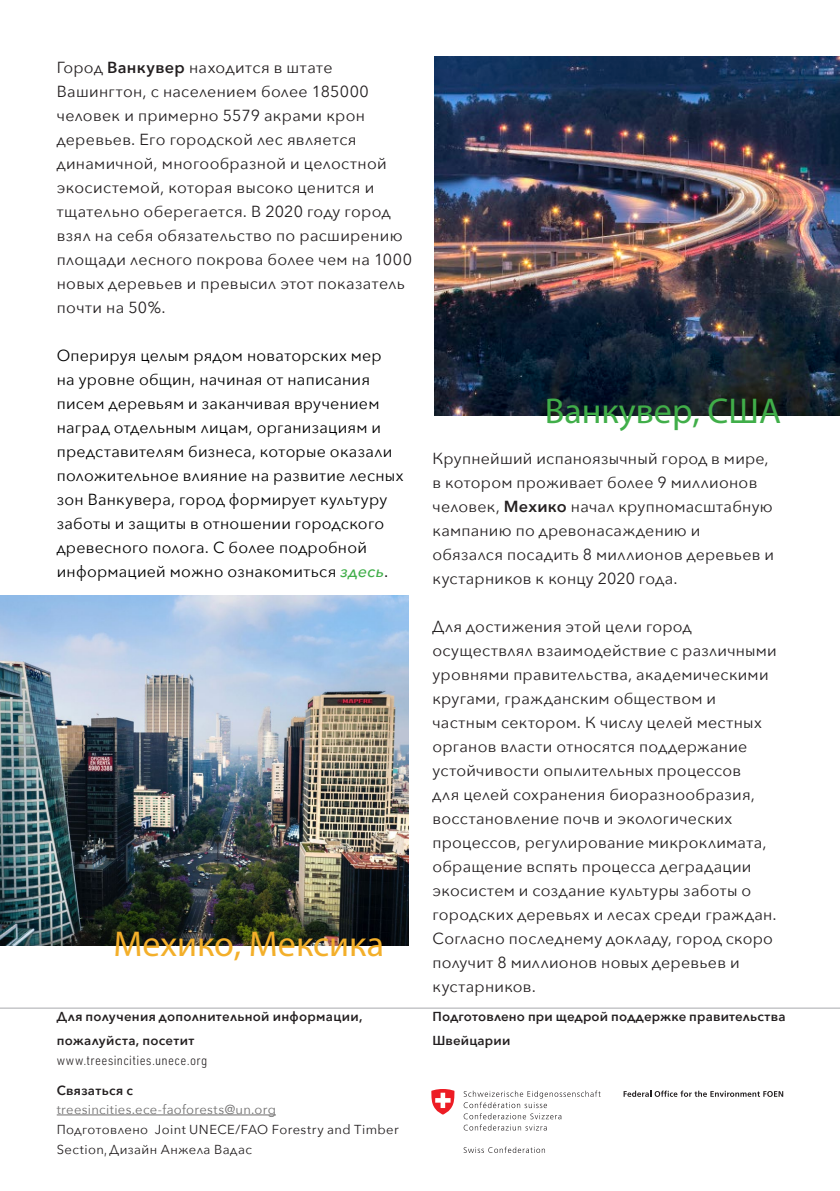
<style>
.page{position:relative;width:840px;height:1191px;background:#fff}
.page>*{position:absolute;margin:0;border:0;box-sizing:border-box;transform-origin:0 0}
.t1{font:36px "Myriad Pro";color:#f3af2a}
.t2{font:36px "Myriad Pro";color:#40ae49}
.t3{font:16px/24px "Avenir Next";letter-spacing:.02em;color:#231f20}
.t4{font:16px/24px "Avenir Next";letter-spacing:.015em;color:#000}
.t5{font:600 13px/24px "Avenir Next";letter-spacing:.02em;color:#231f20}
.t6{font:13px/20px "Avenir Next";letter-spacing:.03em;color:#231f20}
.t7{font:13px "Avenir Next";letter-spacing:.025em;color:#706f6f}
.t8{font:300 13px "URWDIN Semi Cond";letter-spacing:.035em;color:#231f20}
.s1{font-weight:600}
.s2{font-weight:500;font-style:italic;color:#40ae49}
.s3{font-family:"URWDIN Semi Cond";font-weight:300}
</style>
<div class="page">
<img style="left:0;top:595px;width:408px;height:350px">
<img style="left:434px;top:57px;width:405px;height:358px">
<hr style="left:57px;top:1114px;width:219px;height:1px;background:#706f6f">
<hr style="left:0;top:1007px;width:839px;height:1px;background:#a8a9ad">
<svg style="left:623px;top:1090px;width:159px;height:6px"></svg>
<svg style="left:463px;top:1090px;width:137px;height:40px"></svg>
<svg style="left:463px;top:1146px;width:81px;height:7px"></svg>
<svg style="left:431px;top:1089px;width:23px;height:25px"></svg>
<p class="t3" style="left:57px;top:54px;width:356px">Город <span class="s1">Ванкувер</span> находится в штате Вашингтон, с населением более 185000 человек и примерно 5579 акрами крон деревьев. Его городской лес является динамичной, многообразной и целостной экосистемой, которая высоко ценится и тщательно оберегается. В 2020 году город взял на себя обязательство по расширению площади лесного покрова более чем на 1000 новых деревьев и превысил этот показатель почти на 50%.</p>
<p class="t4" style="left:57px;top:342px;width:348px">Оперируя целым рядом новаторских мер на уровне общин, начиная от написания писем деревьям и заканчивая вручением наград отдельным лицам, организациям и представителям бизнеса, которые оказали положительное влияние на развитие лесных зон Ванкувера, город формирует культуру заботы и защиты в отношении городского древесного полога. С более подробной информацией можно ознакомиться <span class="s2">здесь</span>.</p>
<p class="t1" style="left:113px;top:922px;width:272px">Мехико, Мексика</p>
<p class="t5" style="left:57px;top:1004px;width:307px">Для получения дополнительной информации, пожалуйста, посетит</p>
<p class="t8" style="left:57px;top:1051px;width:152px">www.treesincities.unece.org</p>
<p class="t5" style="left:57px;top:1078px;width:78px">Связаться с</p>
<p class="t7" style="left:57px;top:1098px;width:221px">treesincities.ece-faoforests@un.org</p>
<p class="t6" style="left:57px;top:1118px;width:343px">Подготовлено Joint UNECE/FAO Forestry and Timber<br>Section<span class="s3">,</span> Дизайн Анжела Вадас</p>
<p class="t2" style="left:544px;top:389px;width:237px">Ванкувер, США</p>
<p class="t3" style="left:432px;top:445px;width:343px">Крупнейший испаноязычный город в мире, в котором проживает более 9 миллионов человек, <span class="s1">Мехико</span> начал крупномасштабную кампанию по древонасаждению и обязался посадить 8 миллионов деревьев и кустарников к концу 2020 года.</p>
<p class="t3" style="left:432px;top:613px;width:346px">Для достижения этой цели город осуществлял взаимодействие с различными уровнями правительства, академическими кругами, гражданским обществом и частным сектором. К числу целей местных органов власти относятся поддержание устойчивости опылительных процессов<br>для целей сохранения биоразнообразия, восстановление почв и экологических процессов, регулирование микроклимата, обращение вспять процесса деградации экосистем и создание культуры заботы о городских деревьях и лесах среди граждан.</p>
<p class="t3" style="left:432px;top:925px;width:342px">Согласно последнему докладу, город скоро получит 8 миллионов новых деревьев и кустарников.</p>
<p class="t5" style="left:432px;top:1004px;width:354px">Подготовлено при щедрой поддержке правительства<br>Швейцарии</p>
</div>
